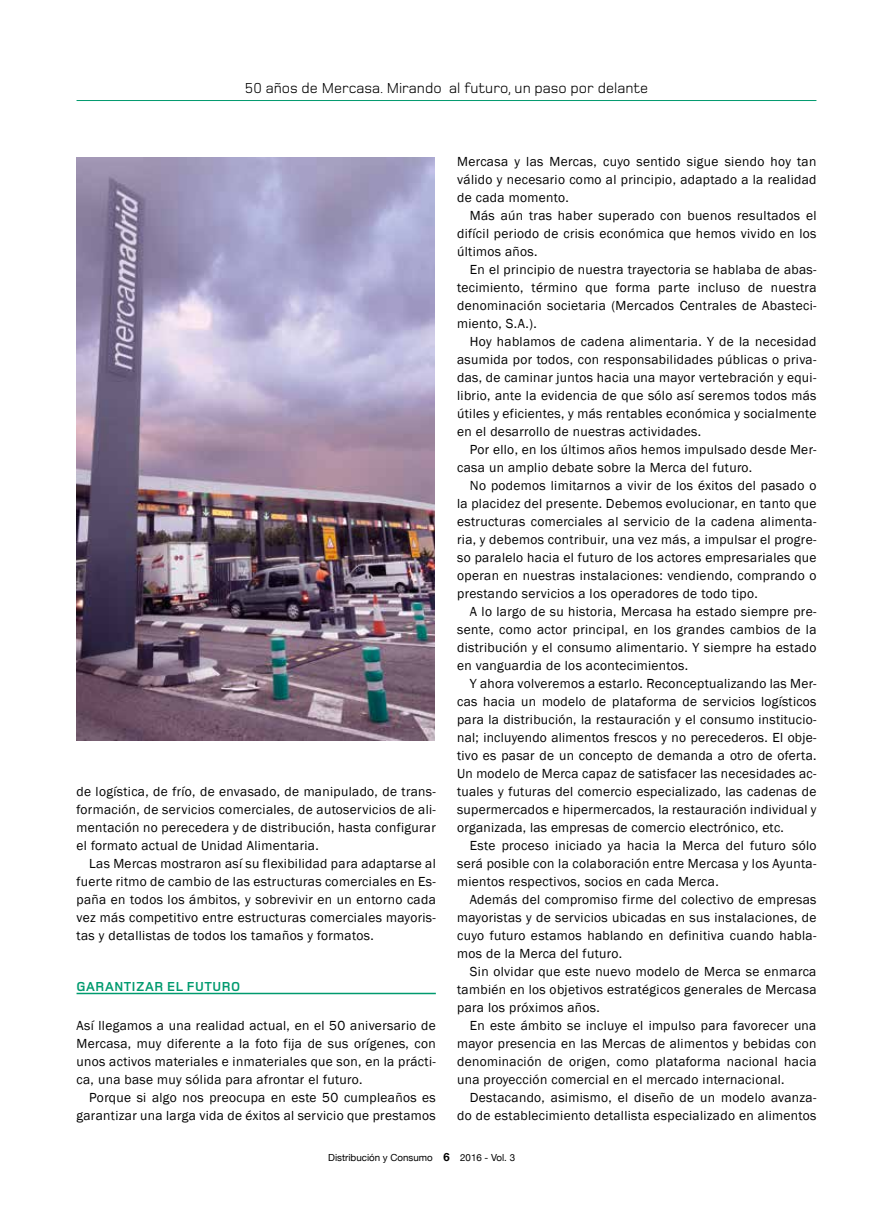
<style>
.page{position:relative;width:893px;height:1212px;background:#fff}
.page>*{position:absolute;margin:0;border:0;box-sizing:border-box;transform-origin:0 0}
.t1{font:15px "Foundry Monoline";color:#000}
.t2{font:13.5px/18px "Franklin Gothic";letter-spacing:.025em;color:#000;text-align:justify}
.t3{font:700 13.5px "Foundry Monoline";letter-spacing:.04em;color:#009a6e}
.t4{font:9.75px "Helvetica Neue";color:#000}
.s1{font-weight:700;font-size:11.25px}
</style>
<div class="page">
<hr style="left:77px;top:993px;width:359px;height:1px;background:#009a6e">
<img style="left:77px;top:157px;width:358px;height:584px">
<hr style="left:77px;top:100px;width:739px;height:1px;background:#009a6e">
<p class="t1" style="left:245px;top:79px;width:405px">50 años de Mercasa. Mirando al futuro, un paso por delante</p>
<p class="t2" style="left:457px;top:153px;width:361px">Mercasa y las Mercas, cuyo sentido sigue siendo hoy tan válido y necesario como al principio, adaptado a la realidad de cada momento.</p>
<p class="t2" style="left:457px;top:207px;width:361px;text-indent:13px">Más aún tras haber superado con buenos resultados el difícil periodo de crisis económica que hemos vivido en los últimos años.</p>
<p class="t2" style="left:457px;top:261px;width:361px;text-indent:13px">En el principio de nuestra trayectoria se hablaba de abas&shy;tecimiento, término que forma parte incluso de nuestra denominación societaria (Mercados Centrales de Abasteci&shy;miento, S.A.).</p>
<p class="t2" style="left:457px;top:333px;width:361px;text-indent:13px">Hoy hablamos de cadena alimentaria. Y de la necesidad asumida por todos, con responsabilidades públicas o priva&shy;das, de caminar juntos hacia una mayor vertebración y equi&shy;librio, ante la evidencia de que sólo así seremos todos más útiles y eficientes, y más rentables económica y socialmente en el desarrollo de nuestras actividades.</p>
<p class="t2" style="left:457px;top:441px;width:361px;text-indent:13px">Por ello, en los últimos años hemos impulsado desde Mer&shy;casa un amplio debate sobre la Merca del futuro.</p>
<p class="t2" style="left:457px;top:477px;width:361px;text-indent:13px">No podemos limitarnos a vivir de los éxitos del pasado o la placidez del presente. Debemos evolucionar, en tanto que estructuras comerciales al servicio de la cadena alimenta&shy;ria, y debemos contribuir, una vez más, a impulsar el progre&shy;so paralelo hacia el futuro de los actores empresariales que operan en nuestras instalaciones: vendiendo, comprando o prestando servicios a los operadores de todo tipo.</p>
<p class="t2" style="left:457px;top:603px;width:361px;text-indent:13px">A lo largo de su historia, Mercasa ha estado siempre pre&shy;sente, como actor principal, en los grandes cambios de la distribución y el consumo alimentario. Y siempre ha estado en vanguardia de los acontecimientos.</p>
<p class="t2" style="left:457px;top:675px;width:361px;text-indent:13px">Y ahora volveremos a estarlo. Reconceptualizando las Mer&shy;cas hacia un modelo de plataforma de servicios logísticos para la distribución, la restauración y el consumo institucio&shy;nal; incluyendo alimentos frescos y no perecederos. El obje&shy;tivo es pasar de un concepto de demanda a otro de oferta.<br>Un modelo de Merca capaz de satisfacer las necesidades ac&shy;tuales y futuras del comercio especializado, las cadenas de supermercados e hipermercados, la restauración individual y organizada, las empresas de comercio electrónico, etc.</p>
<p class="t2" style="left:457px;top:837px;width:361px;text-indent:13px">Este proceso iniciado ya hacia la Merca del futuro sólo será posible con la colaboración entre Mercasa y los Ayunta&shy;mientos respectivos, socios en cada Merca.</p>
<p class="t2" style="left:457px;top:891px;width:361px;text-indent:13px">Además del compromiso firme del colectivo de empresas mayoristas y de servicios ubicadas en sus instalaciones, de cuyo futuro estamos hablando en definitiva cuando habla&shy;mos de la Merca del futuro.</p>
<p class="t2" style="left:457px;top:963px;width:361px;text-indent:13px">Sin olvidar que este nuevo modelo de Merca se enmarca también en los objetivos estratégicos generales de Mercasa para los próximos años.</p>
<p class="t2" style="left:457px;top:1017px;width:361px;text-indent:13px">En este ámbito se incluye el impulso para favorecer una mayor presencia en las Mercas de alimentos y bebidas con denominación de origen, como plataforma nacional hacia una proyección comercial en el mercado internacional.</p>
<p class="t2" style="left:457px;top:1089px;width:361px;text-align:right">Destacando, asimismo, el diseño de un modelo avanza&shy;do de establecimiento detallista especializado en alimentos</p>
<p class="t4" style="left:328px;top:1152px;width:188px">Distribución y Consumo <span class="s1">6</span> 2016 - Vol. 3</p>
<p class="t2" style="left:77px;top:783px;width:361px">de logística, de frío, de envasado, de manipulado, de trans&shy;formación, de servicios comerciales, de autoservicios de ali&shy;mentación no perecedera y de distribución, hasta configurar el formato actual de Unidad Alimentaria.</p>
<p class="t2" style="left:77px;top:855px;width:361px;text-indent:13px">Las Mercas mostraron así su flexibilidad para adaptarse al fuerte ritmo de cambio de las estructuras comerciales en Es&shy;paña en todos los ámbitos, y sobrevivir en un entorno cada vez más competitivo entre estructuras comerciales mayoris&shy;tas y detallistas de todos los tamaños y formatos.</p>
<p class="t3" style="left:77px;top:978px;width:165px">GARANTIZAR EL FUTURO</p>
<p class="t2" style="left:77px;top:1017px;width:361px">Así llegamos a una realidad actual, en el 50 aniversario de Mercasa, muy diferente a la foto fija de sus orígenes, con unos activos materiales e inmateriales que son, en la prácti&shy;ca, una base muy sólida para afrontar el futuro.</p>
<p class="t2" style="left:77px;top:1089px;width:361px;text-align:right">Porque si algo nos preocupa en este 50 cumpleaños es garantizar una larga vida de éxitos al servicio que prestamos</p>
</div>
